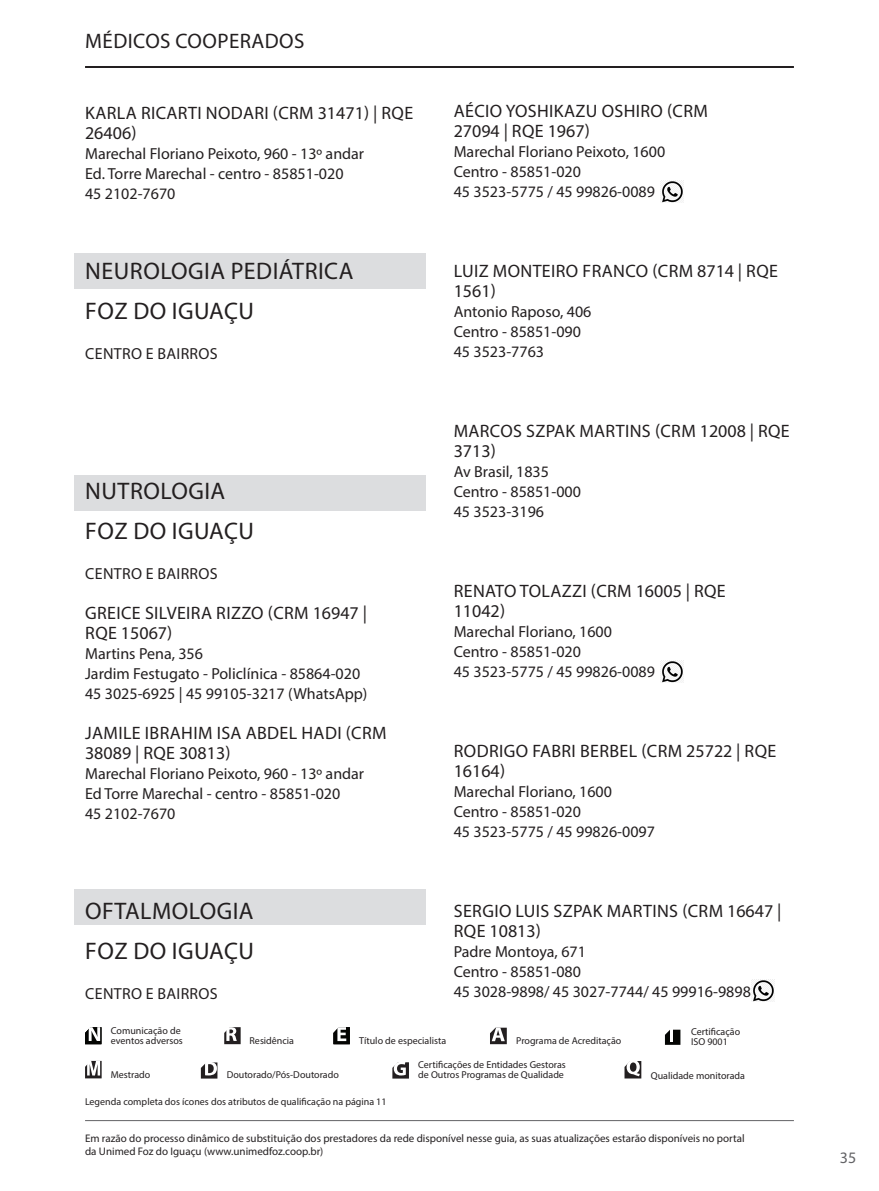
<style>
.page{position:relative;width:879px;height:1191px;background:#fff}
.page>*{position:absolute;margin:0;border:0;box-sizing:border-box;transform-origin:0 0}
.t1{font:24px/40px "Myriad Pro";letter-spacing:.02em;color:#231f20}
.t2{font:21px "Myriad Pro";letter-spacing:.02em;color:#231f20}
.t3{font:18px/20px "Myriad Pro";letter-spacing:.02em;color:#231f20}
.t4{font:16px/20px "Myriad Pro";color:#231f20}
.t5{font:16px "Myriad Pro";letter-spacing:.02em;color:#231f20}
.t6{font:16px "Myriad Pro";color:#636366}
.t7{font:11px/13.2px "Myriad Pro";color:#231f20}
.t8{font:10px/10px "Myriad Pro";color:#231f20}
</style>
<div class="page">
<div style="left:74px;top:889px;width:351px;height:35px;background:#dcdddf"></div>
<div style="left:74px;top:475px;width:351px;height:35px;background:#dcdddf"></div>
<hr style="left:85px;top:66px;width:709px;height:2px;background:#231f20">
<div style="left:74px;top:253px;width:351px;height:35px;background:#dcdddf"></div>
<hr style="left:85px;top:1120px;width:709px;height:1px;background:#636366">
<svg style="left:224px;top:1027px;width:17px;height:17px"></svg>
<svg style="left:333px;top:1027px;width:17px;height:17px"></svg>
<svg style="left:392px;top:1062px;width:17px;height:16px"></svg>
<svg style="left:201px;top:1062px;width:16px;height:16px"></svg>
<svg style="left:490px;top:1027px;width:17px;height:17px"></svg>
<svg style="left:624px;top:1061px;width:17px;height:17px"></svg>
<svg style="left:85px;top:1027px;width:16px;height:17px"></svg>
<svg style="left:665px;top:1029px;width:15px;height:15px"></svg>
<svg style="left:85px;top:1060px;width:17px;height:18px"></svg>
<img style="left:660px;top:181px;width:23px;height:21px">
<img style="left:660px;top:660px;width:23px;height:22px">
<img style="left:751px;top:980px;width:23px;height:21px">
<h2 class="t2" style="left:85px;top:28px;width:221px">MÉDICOS COOPERADOS</h2>
<p class="t3" style="left:85px;top:102px;width:330px">KARLA RICARTI NODARI (CRM 31471) | RQE<br>26406)</p>
<p class="t4" style="left:85px;top:143px;width:281px">Marechal Floriano Peixoto, 960 - 13º andar<br>Ed. Torre Marechal - centro - 85851-020<br>45 2102-7670</p>
<h1 class="t1" style="left:85px;top:250px;width:270px">NEUROLOGIA PEDIÁTRICA<br>FOZ DO IGUAÇU</h1>
<p class="t5" style="left:85px;top:343px;width:134px">CENTRO E BAIRROS</p>
<h1 class="t1" style="left:85px;top:470px;width:170px">NUTROLOGIA<br>FOZ DO IGUAÇU</h1>
<p class="t5" style="left:85px;top:563px;width:134px">CENTRO E BAIRROS</p>
<p class="t3" style="left:85px;top:602px;width:283px">GREICE SILVEIRA RIZZO (CRM 16947 |<br>RQE 15067)</p>
<p class="t4" style="left:85px;top:643px;width:284px">Martins Pena, 356<br>Jardim Festugato - Policlínica - 85864-020<br>45 3025-6925 | 45 99105-3217 (WhatsApp)</p>
<p class="t3" style="left:85px;top:722px;width:303px">JAMILE IBRAHIM ISA ABDEL HADI (CRM<br>38089 | RQE 30813)</p>
<p class="t4" style="left:85px;top:763px;width:281px">Marechal Floriano Peixoto, 960 - 13º andar<br>Ed Torre Marechal - centro - 85851-020<br>45 2102-7670</p>
<h1 class="t1" style="left:85px;top:890px;width:170px">OFTALMOLOGIA<br>FOZ DO IGUAÇU</h1>
<p class="t5" style="left:85px;top:983px;width:134px">CENTRO E BAIRROS</p>
<p class="t3" style="left:454px;top:101px;width:256px">AÉCIO YOSHIKAZU OSHIRO (CRM<br>27094 | RQE 1967)</p>
<p class="t4" style="left:454px;top:141px;width:213px">Marechal Floriano Peixoto, 1600<br>Centro - 85851-020<br>45 3523-5775 / 45 99826-0089</p>
<p class="t3" style="left:454px;top:261px;width:326px">LUIZ MONTEIRO FRANCO (CRM 8714 | RQE<br>1561)</p>
<p class="t4" style="left:454px;top:301px;width:139px">Antonio Raposo, 406<br>Centro - 85851-090<br>45 3523-7763</p>
<p class="t3" style="left:454px;top:421px;width:338px">MARCOS SZPAK MARTINS (CRM 12008 | RQE<br>3713)</p>
<p class="t4" style="left:454px;top:461px;width:129px">Av Brasil, 1835<br>Centro - 85851-000<br>45 3523-3196</p>
<p class="t3" style="left:454px;top:581px;width:273px">RENATO TOLAZZI (CRM 16005 | RQE<br>11042)</p>
<p class="t4" style="left:454px;top:621px;width:203px">Marechal Floriano, 1600<br>Centro - 85851-020<br>45 3523-5775 / 45 99826-0089</p>
<p class="t3" style="left:454px;top:741px;width:324px">RODRIGO FABRI BERBEL (CRM 25722 | RQE<br>16164)</p>
<p class="t4" style="left:454px;top:781px;width:203px">Marechal Floriano, 1600<br>Centro - 85851-020<br>45 3523-5775 / 45 99826-0097</p>
<p class="t3" style="left:454px;top:901px;width:329px">SERGIO LUIS SZPAK MARTINS (CRM 16647 |<br>RQE 10813)</p>
<p class="t4" style="left:454px;top:941px;width:299px">Padre Montoya, 671<br>Centro - 85851-080<br>45 3028-9898/ 45 3027-7744/ 45 99916-9898</p>
<p class="t8" style="left:111px;top:1025px;width:73px">Comunicação de eventos adversos</p>
<p class="t8" style="left:691px;top:1026px;width:51px">Certificação<br>ISO 9001</p>
<p class="t8" style="left:111px;top:1069px;width:41px">Mestrado</p>
<p class="t8" style="left:249px;top:1035px;width:46px">Residência</p>
<p class="t8" style="left:359px;top:1035px;width:88px">Título de especialista</p>
<p class="t8" style="left:418px;top:1060px;width:149px">Certificações de Entidades Gestoras</p>
<p class="t8" style="left:227px;top:1069px;width:114px">Doutorado/Pós-Doutorado</p>
<p class="t8" style="left:418px;top:1070px;width:147px">de Outros Programas de Qualidade</p>
<p class="t8" style="left:516px;top:1035px;width:106px">Programa de Acreditação</p>
<p class="t8" style="left:651px;top:1070px;width:96px">Qualidade monitorada</p>
<p class="t8" style="left:85px;top:1096px;width:303px">Legenda completa dos ícones dos atributos de qualificação na página 11</p>
<p class="t7" style="left:85px;top:1131px;width:661px">Em razão do processo dinâmico de substituição dos prestadores da rede disponível nesse guia, as suas atualizações estarão disponíveis no portal da Unimed Foz do Iguaçu (www.unimedfoz.coop.br)</p>
<p class="t6" style="left:840px;top:1147px;width:18px">35</p>
</div>
